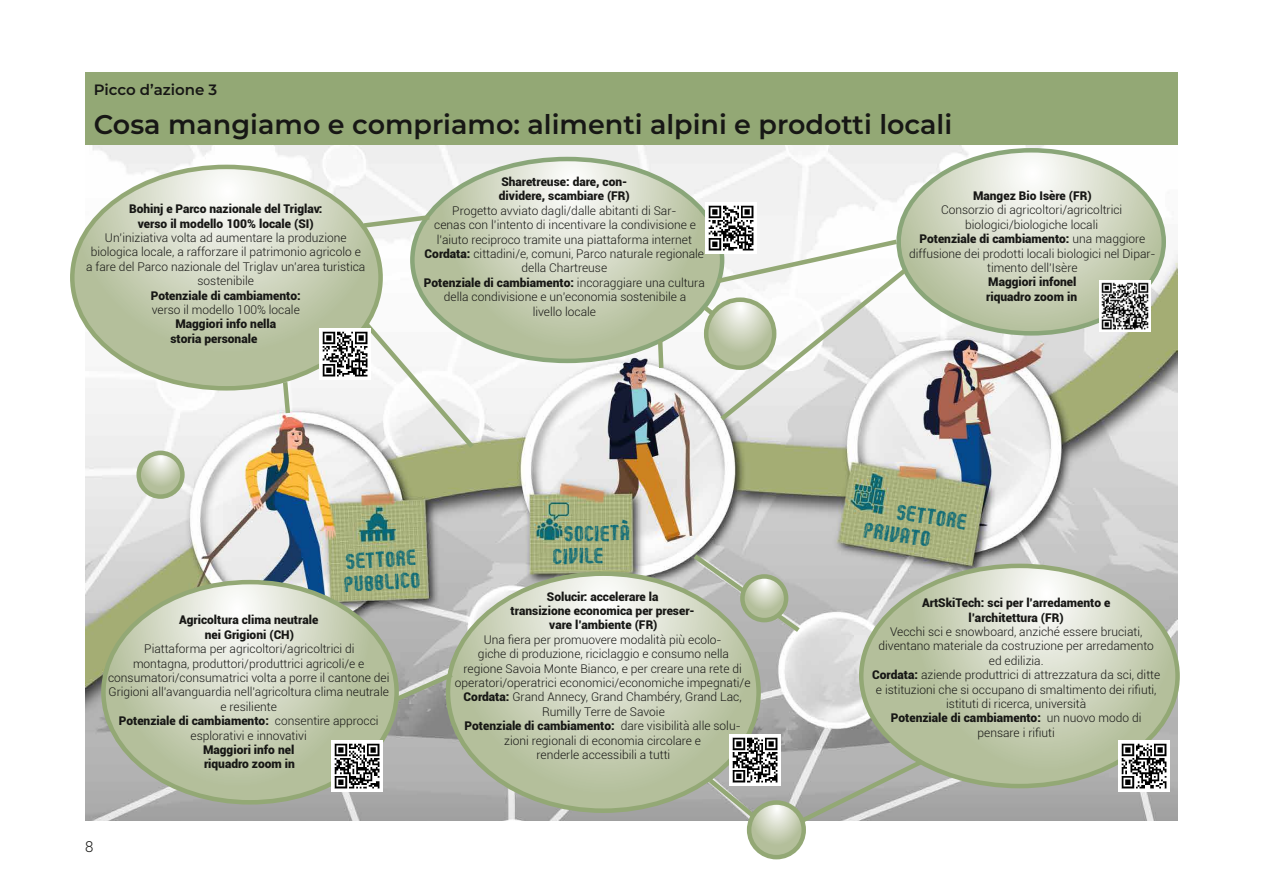
<style>
.page{position:relative;width:1263px;height:893px;background:#fff}
.page>*{position:absolute;margin:0;border:0;box-sizing:border-box;transform-origin:0 0}
.t1{font:600 27px "Montserrat";color:#171715}
.t2{font:700 21.3px/22.4px "Kumba Sketch";color:#0a6977}
.t3{font:600 15px "Montserrat";color:#171715}
.t4{font:300 15px "Roboto";color:#171715}
.t5{font:300 12px/14.4px "Roboto";color:#171715;text-align:center}
.t6{font:900 12px/14.4px "Roboto";color:#171715;text-align:center}
.s1{font-weight:900}
</style>
<div class="page">
<img style="left:85px;top:145px;width:1093px;height:676px">
<svg style="left:72px;top:167px;width:309px;height:221px"></svg>
<svg style="left:412px;top:159px;width:310px;height:202px;background:#ccd3bd"></svg>
<svg style="left:899px;top:150px;width:265px;height:183px"></svg>
<svg style="left:861px;top:566px;width:316px;height:220px;background:#c5ccb5"></svg>
<svg style="left:103px;top:582px;width:294px;height:220px;background:#c3cab2"></svg>
<svg style="left:448px;top:574px;width:311px;height:237px;background:#c7ceb8"></svg>
<svg style="left:360px;top:318px;width:118px;height:135px"></svg>
<svg style="left:280px;top:377px;width:13px;height:41px"></svg>
<svg style="left:390px;top:669px;width:68px;height:36px;background:#a7ad9c"></svg>
<svg style="left:689px;top:550px;width:116px;height:86px;background:#bcbfb7"></svg>
<svg style="left:749px;top:802px;width:55px;height:55px;background:#c5cdb2"></svg>
<div style="left:747px;top:800px;width:59px;height:59px;border:4px solid #93a875;border-radius:50%"></div>
<svg style="left:139px;top:453px;width:43px;height:44px"></svg>
<div style="left:136px;top:451px;width:49px;height:48px;border:4px solid #93a875;border-radius:50%"></div>
<svg style="left:742px;top:576px;width:44px;height:44px"></svg>
<div style="left:740px;top:574px;width:48px;height:48px;border:4px solid #93a875;border-radius:50%"></div>
<svg style="left:359px;top:212px;width:75px;height:18px"></svg>
<svg style="left:655px;top:336px;width:11px;height:37px"></svg>
<svg style="left:699px;top:236px;width:212px;height:189px"></svg>
<svg style="left:704px;top:774px;width:56px;height:49px;background:#acb0a7"></svg>
<svg style="left:796px;top:756px;width:132px;height:71px;background:#b5b7b3"></svg>
<div style="left:85px;top:72px;width:1093px;height:73px;background:#93a875"></div>
<img style="left:320px;top:329px;width:51px;height:51px">
<img style="left:332px;top:740px;width:51px;height:51px">
<img style="left:730px;top:734px;width:51px;height:51px">
<img style="left:1118px;top:740px;width:51px;height:51px">
<img style="left:705px;top:202px;width:51px;height:51px">
<img style="left:1100px;top:281px;width:51px;height:51px">
<p class="t3" style="left:94px;top:79px;width:125px">Picco d’azione 3</p>
<h1 class="t1" style="left:94px;top:106px;width:860px">Cosa mangiamo e compriamo: alimenti alpini e prodotti locali</h1>
<p class="t6" style="left:129px;top:201px;width:195px">Bohinj e Parco nazionale del Triglav: verso il modello 100% locale (SI)</p>
<p class="t5" style="left:86px;top:230px;width:281px">Un’iniziativa volta ad aumentare la produzione biologica locale, a rafforzare il patrimonio agricolo e a fare del Parco nazionale del Triglav un’area turistica sostenibile</p>
<p class="t6" style="left:151px;top:288px;width:152px">Potenziale di cambiamento:</p>
<p class="t5" style="left:152px;top:302px;width:150px">verso il modello 100% locale</p>
<p class="t6" style="left:170px;top:316px;width:107px;text-align:left;text-indent:5px">Maggiori info nella storia personale</p>
<p class="t6" style="left:499px;top:174px;width:132px;text-align:left">Sharetreuse: dare, con&shy;dividere, scambiare (FR)</p>
<p class="t5" style="left:424px;top:203px;width:282px">Progetto avviato dagli/dalle abitanti di Sar-<br>cenas con l’intento di incentivare la condivisione e l’aiuto reciproco tramite una piattaforma internet <span class="s1">Cordata:</span> cittadini/e, comuni, Parco naturale regionale della Chartreuse<br><span class="s1">Potenziale di cambiamento:</span> incoraggiare una cultura della condivisione e un’economia sostenibile a<br>livello locale</p>
<h2 class="t2" style="left:342px;top:550px;width:78px;rotate:-3deg">settore pubblico</h2>
<p class="t6" style="left:179px;top:612px;width:141px">Agricoltura clima neutrale nei Grigioni (CH)</p>
<p class="t5" style="left:108px;top:641px;width:283px">Piattaforma per agricoltori/agricoltrici di<br>montagna, produttori/produttrici agricoli/e e consumatori/consumatrici volta a porre il cantone dei Grigioni all’avanguardia nell’agricoltura clima neutrale e resiliente<br><span class="s1">Potenziale di cambiamento:</span> consentire approcci esplorativi e innovativi</p>
<p class="t6" style="left:203px;top:742px;width:93px;text-align:left">Maggiori info nel riquadro zoom in</p>
<p class="t4" style="left:85px;top:836px;width:10px">8</p>
<h2 class="t2" style="left:552px;top:522px;width:79px;text-indent:12px;rotate:-1deg">società civile</h2>
<p class="t6" style="left:511px;top:589px;width:186px">Solucir: accelerare la<br>transizione economica per preser&shy;vare l’ambiente (FR)</p>
<p class="t5" style="left:455px;top:632px;width:297px">Una fiera per promuovere modalità più ecolo-<br>giche di produzione, riciclaggio e consumo nella<br>regione Savoia Monte Bianco, e per creare una rete di operatori/operatrici economici/economiche impegnati/e <span class="s1">Cordata:</span> Grand Annecy, Grand Chambéry, Grand Lac, Rumilly Terre de Savoie<br><span class="s1">Potenziale di cambiamento:</span> dare visibilità alle solu&shy;zioni regionali di economia circolare e<br>renderle accessibili a tutti</p>
<p class="t6" style="left:973px;top:188px;width:120px">Mangez Bio Isère (FR)</p>
<p class="t5" style="left:909px;top:203px;width:248px">Consorzio di agricoltori/agricoltrici biologici/biologiche locali<br><span class="s1">Potenziale di cambiamento:</span> una maggiore diffusione dei prodotti locali biologici nel Dipar&shy;timento dell’Isère</p>
<p class="t6" style="left:986px;top:274px;width:92px;text-align:left">Maggiori infonel riquadro zoom in</p>
<h2 class="t2" style="left:868px;top:496px;width:102px;text-indent:30px;rotate:8deg">settore privato</h2>
<p class="t6" style="left:922px;top:595px;width:190px">ArtSkiTech: sci per l’arredamento e l’architettura (FR)</p>
<p class="t5" style="left:872px;top:624px;width:289px">Vecchi sci e snowboard, anziché essere bruciati, diventano materiale da costruzione per arredamento ed edilizia.<br><span class="s1">Cordata:</span> aziende produttrici di attrezzatura da sci, ditte e istituzioni che si occupano di smaltimento dei rifiuti, istituti di ricerca, università<br><span class="s1">Potenziale di cambiamento:</span> un nuovo modo di pensare i rifiuti</p>
</div>
